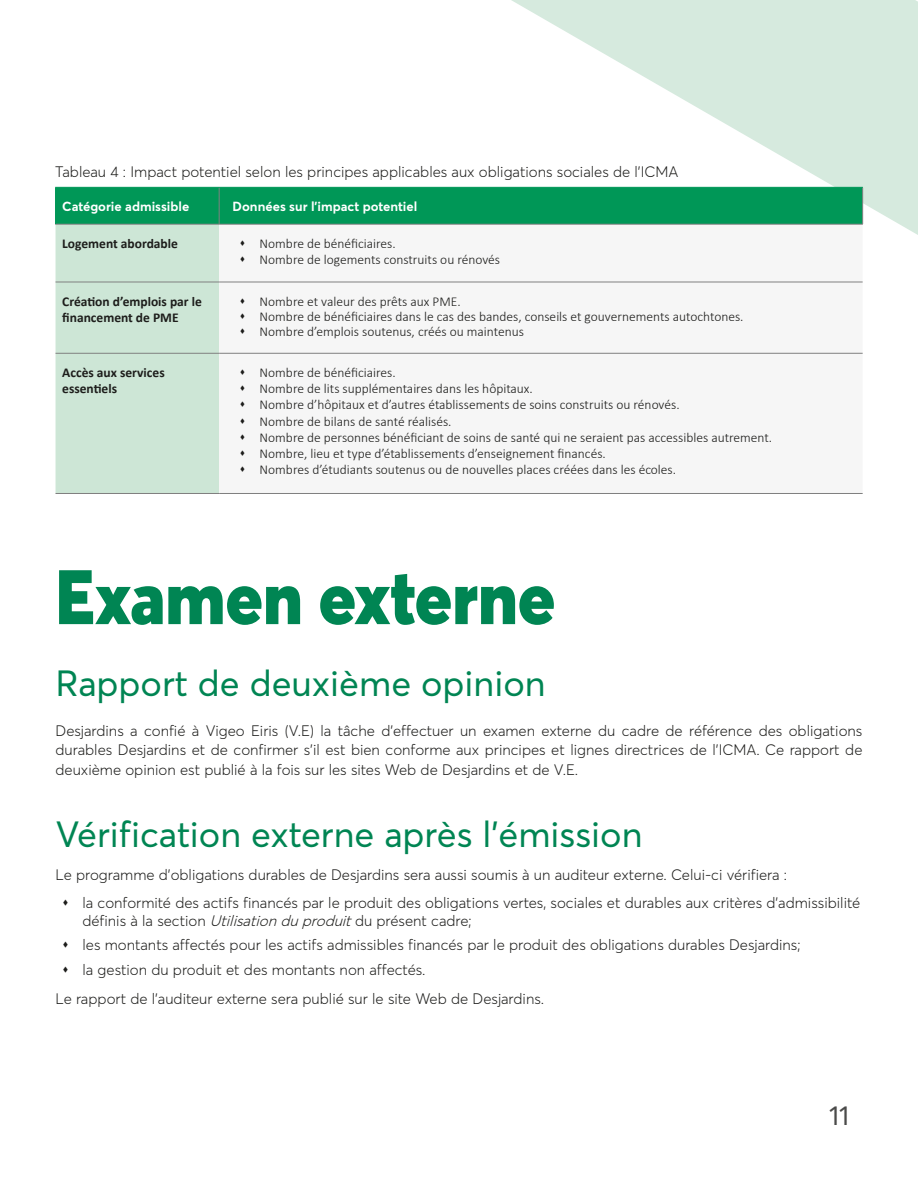
<style>
.page{position:relative;width:918px;height:1188px;background:#fff}
.page>*{position:absolute;margin:0;border:0;box-sizing:border-box;transform-origin:0 0}
.t1{font:900 75.9px "Averta";color:#008553;scale:.91 1}
.t2{font:36px "Averta";color:#008553}
.t3{font:27px "Averta";color:#4b4b4a}
.t4{font:300 15px/19.5px "Averta";color:#1d1d1b}
.t5{font:300 13.5px/16.2px "Calibri";color:#1d1d1b}
.t6{font:700 13.5px/16.5px "Calibri";color:#1d1d1b}
.t7{font:700 13.05px "Averta";color:#fff}
.s1{font-style:italic}
</style>
<div class="page">
<svg style="left:511px;top:0;width:407px;height:235px;fill:#d6eade"></svg>
<div style="left:56px;top:188px;width:806px;height:36px;background:#009757"></div>
<div style="left:56px;top:225px;width:163px;height:268px;background:#cde6d6"></div>
<div style="left:219px;top:225px;width:644px;height:268px;background:#f6f6f6"></div>
<hr style="left:219px;top:188px;width:1px;height:36px;background:#808080">
<hr style="left:862px;top:188px;width:1px;height:36px;background:#808080">
<hr style="left:55px;top:224px;width:164px;height:1px;background:#808080">
<hr style="left:219px;top:224px;width:644px;height:1px;background:#808080">
<hr style="left:56px;top:282px;width:163px;height:1px;background:#808080">
<hr style="left:219px;top:282px;width:644px;height:1px;background:#808080">
<hr style="left:56px;top:353px;width:163px;height:1px;background:#808080">
<hr style="left:219px;top:353px;width:644px;height:1px;background:#808080">
<hr style="left:56px;top:493px;width:163px;height:1px;background:#808080">
<hr style="left:219px;top:493px;width:644px;height:1px;background:#808080">
<hr style="left:55px;top:187px;width:164px;height:1px;background:#009757">
<hr style="left:55px;top:188px;width:1px;height:36px;background:#009757">
<hr style="left:219px;top:187px;width:644px;height:1px;background:#009757">
<svg style="left:241px;top:240px;width:3px;height:6px"></svg>
<svg style="left:241px;top:256px;width:3px;height:6px"></svg>
<svg style="left:241px;top:298px;width:3px;height:6px"></svg>
<svg style="left:241px;top:313px;width:3px;height:6px"></svg>
<svg style="left:241px;top:328px;width:3px;height:6px"></svg>
<svg style="left:241px;top:369px;width:3px;height:6px"></svg>
<svg style="left:241px;top:385px;width:3px;height:6px"></svg>
<svg style="left:241px;top:402px;width:3px;height:5px"></svg>
<svg style="left:241px;top:418px;width:3px;height:5px"></svg>
<svg style="left:241px;top:434px;width:3px;height:6px"></svg>
<svg style="left:241px;top:450px;width:3px;height:6px"></svg>
<svg style="left:241px;top:466px;width:3px;height:6px"></svg>
<p class="t4" style="left:55px;top:162px;width:625px">Tableau 4 : Impact potentiel selon les principes applicables aux obligations sociales de l’ICMA</p>
<p class="t7" style="left:62px;top:198px;width:129px">Catégorie admissible</p>
<p class="t7" style="left:233px;top:198px;width:186px">Données sur l’impact potentiel</p>
<p class="t6" style="left:62px;top:235px;width:117px">Logement abordable</p>
<p class="t5" style="left:260px;top:235px;width:242px">Nombre de bénéficiaires.<br>Nombre de logements construits ou rénovés</p>
<p class="t6" style="left:62px;top:293px;width:141px">Création d’emplois par le financement de PME</p>
<p class="t5" style="left:260px;top:294px;width:485px;line-height:15px">Nombre et valeur des prêts aux PME.<br>Nombre de bénéficiaires dans le cas des bandes, conseils et gouvernements autochtones.<br>Nombre d’emplois soutenus, créés ou maintenus</p>
<p class="t6" style="left:62px;top:364px;width:104px">Accès aux services essentiels</p>
<p class="t5" style="left:260px;top:364px;width:514px">Nombre de bénéficiaires.<br>Nombre de lits supplémentaires dans les hôpitaux.<br>Nombre d’hôpitaux et d’autres établissements de soins construits ou rénovés.<br>Nombre de bilans de santé réalisés.<br>Nombre de personnes bénéficiant de soins de santé qui ne seraient pas accessibles autrement.<br>Nombre, lieu et type d’établissements d’enseignement financés.<br>Nombres d’étudiants soutenus ou de nouvelles places créées dans les écoles.</p>
<h1 class="t1" style="left:56px;top:548px;width:551px">Examen externe</h1>
<h2 class="t2" style="left:56px;top:661px;width:492px">Rapport de deuxième opinion</h2>
<p class="t4" style="left:56px;top:721px;width:808px;text-align:justify">Desjardins a confié à Vigeo Eiris (V.E) la tâche d’effectuer un examen externe du cadre de référence des obligations durables Desjardins et de confirmer s’il est bien conforme aux principes et lignes directrices de l’ICMA. Ce rapport de deuxième opinion est publié à la fois sur les sites Web de Desjardins et de V.E.</p>
<h2 class="t2" style="left:56px;top:812px;width:589px">Vérification externe après l’émission</h2>
<p class="t4" style="left:83px;top:860px;width:779px;line-height:28px;text-indent:-27px">Le programme d’obligations durables de Desjardins sera aussi soumis à un auditeur externe. Celui-ci vérifiera :<br>la conformité des actifs financés par le produit des obligations vertes, sociales et durables aux critères d’admissibilité</p>
<p class="t4" style="left:83px;top:908px;width:720px;line-height:24.5px">définis à la section <span class="s1">Utilisationduproduit</span>du présent cadre;<br>les montants affectés pour les actifs admissibles financés par le produit des obligations durables Desjardins; la gestion du produit et des montants non affectés.</p>
<p class="t4" style="left:56px;top:989px;width:490px">Le rapport de l’auditeur externe sera publié sur le site Web de Desjardins.</p>
<h3 class="t3" style="left:829px;top:1098px;width:22px">11</h3>
</div>
